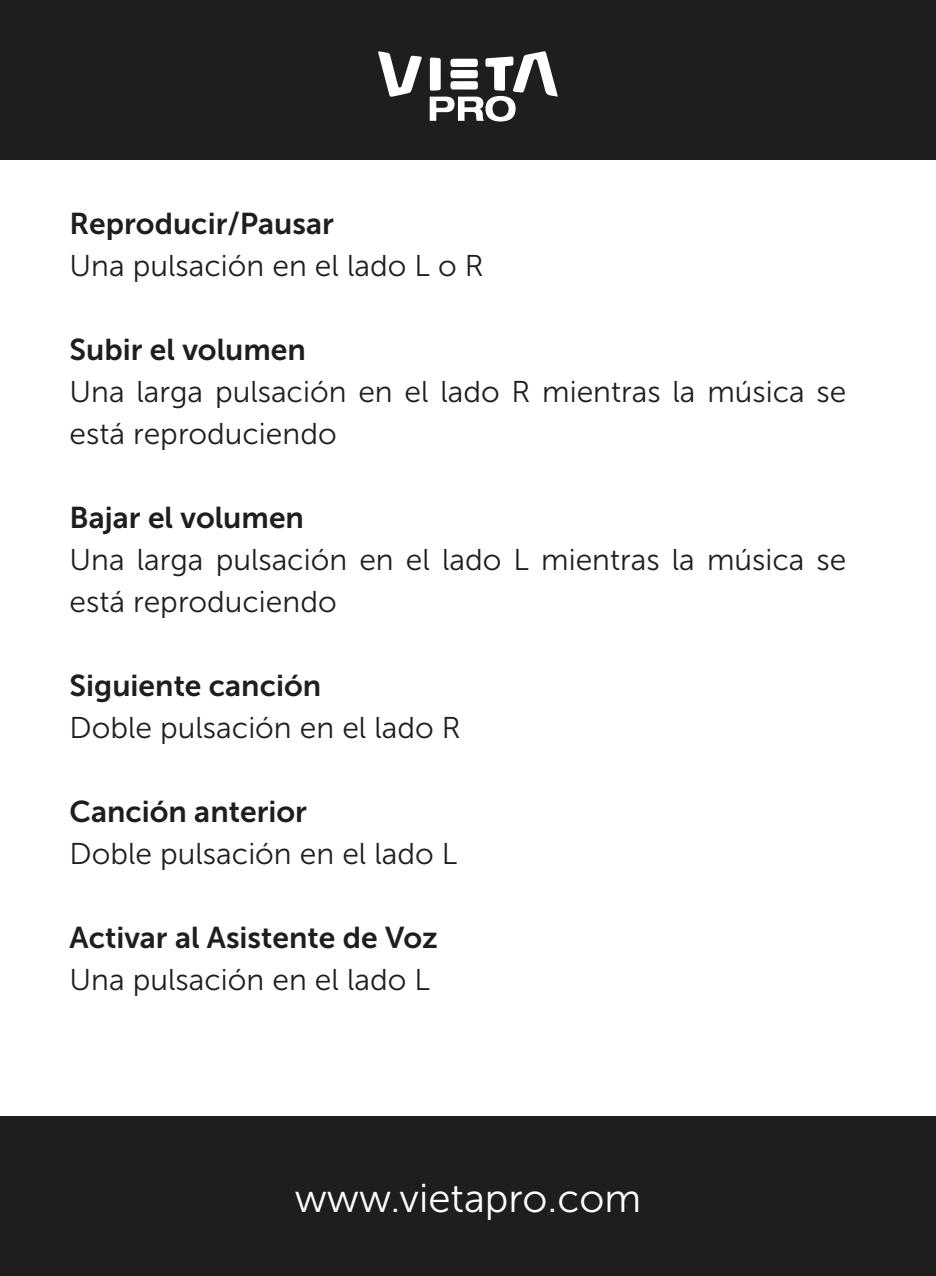
<style>
.page{position:relative;width:936px;height:1276px;background:#fff}
.page>*{position:absolute;margin:0;border:0;box-sizing:border-box;transform-origin:0 0}
.t1{font:40.2px "Museo Sans 300";color:#fff}
.t2{font:30px/42px "Museo Sans 300";color:#1e1f1d}
.t3{font:30px "Museo Sans 700";color:#1e1f1d}
</style>
<div class="page">
<div style="left:0;top:1116px;width:935px;height:160px;background:#1e1f1d"></div>
<div style="left:0;top:0;width:935px;height:160px;background:#1e1f1d"></div>
<svg style="left:378px;top:51px;width:44px;height:46px"></svg>
<svg style="left:429px;top:51px;width:128px;height:70px"></svg>
<p class="t3" style="left:70px;top:207px;width:266px">Reproducir/Pausar</p>
<p class="t2" style="left:70px;top:245px;width:415px">Una pulsación en el lado L o R</p>
<p class="t3" style="left:70px;top:333px;width:238px">Subir el volumen</p>
<p class="t2" style="left:70px;top:371px;width:778px">Una larga pulsación en el lado R mientras la música se está reproduciendo</p>
<p class="t3" style="left:70px;top:501px;width:236px">Bajar el volumen</p>
<p class="t2" style="left:70px;top:539px;width:778px">Una larga pulsación en el lado L mientras la música se está reproduciendo</p>
<p class="t3" style="left:70px;top:669px;width:253px">Siguiente canción</p>
<p class="t2" style="left:70px;top:707px;width:392px">Doble pulsación en el lado R</p>
<p class="t3" style="left:70px;top:795px;width:239px">Canción anterior</p>
<p class="t2" style="left:70px;top:833px;width:389px">Doble pulsación en el lado L</p>
<p class="t3" style="left:70px;top:921px;width:370px">Activar al Asistente de Voz</p>
<p class="t2" style="left:70px;top:959px;width:362px">Una pulsación en el lado L</p>
<h1 class="t1" style="left:295px;top:1176px;width:348px">www.vietapro.com</h1>
</div>
